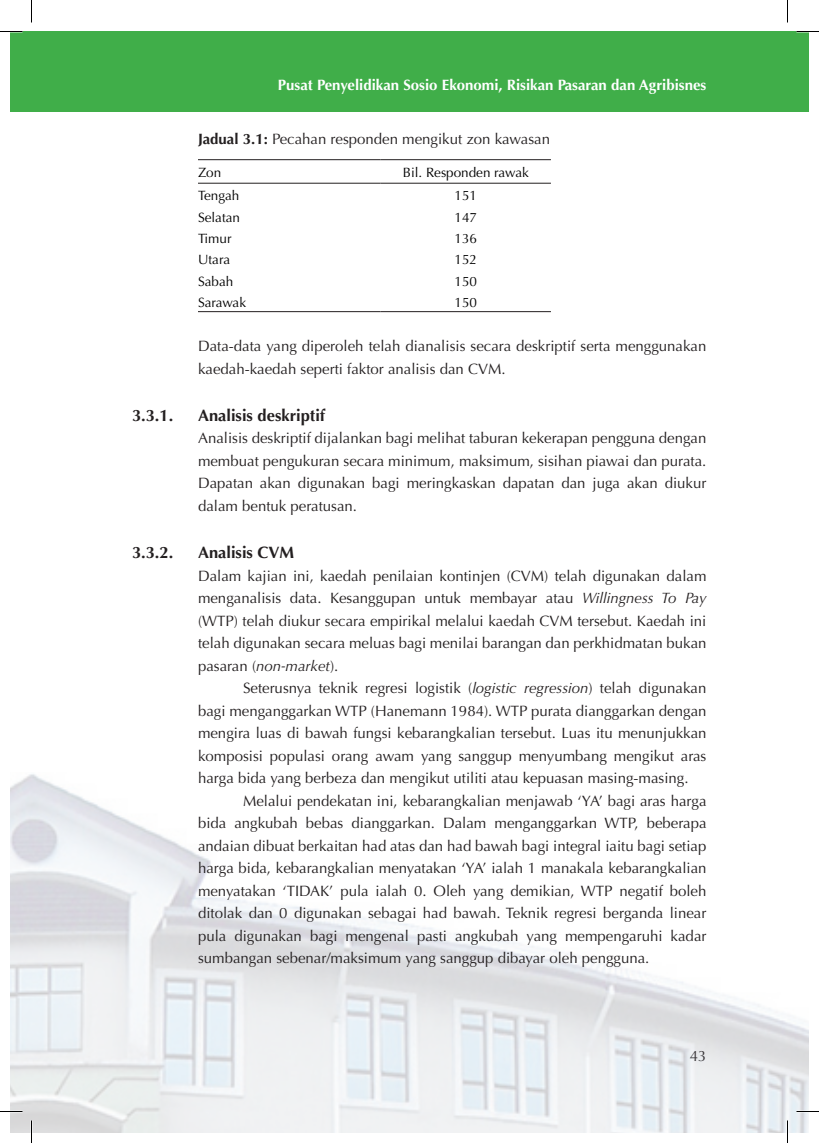
<style>
.page{position:relative;width:819px;height:1143px;background:#fff}
.page>*{position:absolute;margin:0;border:0;box-sizing:border-box;transform-origin:0 0}
.t1{font:700 16.5px "Optima";color:#231f20}
.t2{font:15px/22.5px "Optima";color:#231f20;text-align:justify}
.t3{font:700 15px "Optima";color:#fff}
.t4{font:13.5px "Optima";color:#000}
.s1{font-weight:700}
.s2{font-style:italic}
</style>
<div class="page">
<div style="left:10px;top:32px;width:799px;height:80px;background:#40ae49"></div>
<img style="left:10px;top:774px;width:799px;height:358px">
<hr style="left:198px;top:159px;width:183px;height:1px;background:#231f20">
<hr style="left:381px;top:159px;width:170px;height:1px;background:#231f20">
<hr style="left:198px;top:183px;width:183px;height:1px;background:#231f20">
<hr style="left:381px;top:183px;width:170px;height:1px;background:#231f20">
<hr style="left:198px;top:311px;width:183px;height:1px;background:#231f20">
<hr style="left:381px;top:311px;width:170px;height:1px;background:#231f20">
<svg style="left:0;top:31px;width:22px;height:1px"></svg>
<svg style="left:796px;top:31px;width:23px;height:1px"></svg>
<svg style="left:0;top:1111px;width:22px;height:1px"></svg>
<svg style="left:796px;top:1111px;width:23px;height:1px"></svg>
<svg style="left:31px;top:0;width:1px;height:22px"></svg>
<svg style="left:31px;top:1120px;width:1px;height:23px"></svg>
<svg style="left:787px;top:0;width:1px;height:22px"></svg>
<svg style="left:787px;top:1120px;width:1px;height:23px"></svg>
<p class="t3" style="left:278px;top:77px;width:430px">Pusat Penyelidikan Sosio Ekonomi, Risikan Pasaran dan Agribisnes</p>
<p class="t2" style="left:198px;top:128px;width:354px"><span class="s1">Jadual 3.1:</span> Pecahan responden mengikut zon kawasan</p>
<p class="t4" style="left:198px;top:164px;width:25px">Zon</p>
<p class="t4" style="left:403px;top:164px;width:128px">Bil. Responden rawak</p>
<p class="t4" style="left:198px;top:188px;width:43px">Tengah</p>
<p class="t4" style="left:455px;top:188px;width:24px">151</p>
<p class="t4" style="left:198px;top:209px;width:44px">Selatan</p>
<p class="t4" style="left:455px;top:209px;width:24px">147</p>
<p class="t4" style="left:198px;top:231px;width:35px">Timur</p>
<p class="t4" style="left:455px;top:231px;width:24px">136</p>
<p class="t4" style="left:198px;top:252px;width:34px">Utara</p>
<p class="t4" style="left:455px;top:252px;width:24px">152</p>
<p class="t4" style="left:198px;top:273px;width:37px">Sabah</p>
<p class="t4" style="left:455px;top:273px;width:24px">150</p>
<p class="t4" style="left:198px;top:295px;width:50px">Sarawak</p>
<p class="t4" style="left:455px;top:295px;width:24px">150</p>
<p class="t2" style="left:198px;top:335px;width:510px">Data-data yang diperoleh telah dianalisis secara deskriptif serta menggunakan kaedah-kaedah seperti faktor analisis dan CVM.</p>
<p class="t1" style="left:132px;top:406px;width:43px">3.3.1.</p>
<p class="t1" style="left:198px;top:406px;width:129px">Analisis deskriptif</p>
<p class="t2" style="left:198px;top:427px;width:510px">Analisis deskriptif dijalankan bagi melihat taburan kekerapan pengguna dengan membuat pengukuran secara minimum, maksimum, sisihan piawai dan purata.<br>Dapatan akan digunakan bagi meringkaskan dapatan dan juga akan diukur dalam bentuk peratusan.</p>
<p class="t1" style="left:132px;top:543px;width:43px">3.3.2.</p>
<p class="t1" style="left:198px;top:543px;width:98px">Analisis CVM</p>
<p class="t2" style="left:198px;top:564px;width:510px">Dalam kajian ini, kaedah penilaian kontinjen (CVM) telah digunakan dalam menganalisis data. Kesanggupan untuk membayar atau <span class="s2">Willingness To Pay </span>(WTP) telah diukur secara empirikal melalui kaedah CVM tersebut. Kaedah ini telah digunakan secara meluas bagi menilai barangan dan perkhidmatan bukan pasaran (<span class="s2">non-market</span>).</p>
<p class="t2" style="left:198px;top:677px;width:510px;text-indent:45px">Seterusnya teknik regresi logistik (<span class="s2">logistic regression</span>) telah digunakan bagi menganggarkan WTP (Hanemann 1984). WTP purata dianggarkan dengan mengira luas di bawah fungsi kebarangkalian tersebut. Luas itu menunjukkan komposisi populasi orang awam yang sanggup menyumbang mengikut aras harga bida yang berbeza dan mengikut utiliti atau kepuasan masing-masing.</p>
<p class="t2" style="left:198px;top:789px;width:510px;text-indent:45px">Melalui pendekatan ini, kebarangkalian menjawab ‘YA’ bagi aras harga bida angkubah bebas dianggarkan. Dalam menganggarkan WTP, beberapa andaian dibuat berkaitan had atas dan had bawah bagi integral iaitu bagi setiap harga bida, kebarangkalian menyatakan ‘YA’ ialah 1 manakala kebarangkalian menyatakan ‘TIDAK’ pula ialah 0. Oleh yang demikian, WTP negatif boleh ditolak dan 0 digunakan sebagai had bawah. Teknik regresi berganda linear pula digunakan bagi mengenal pasti angkubah yang mempengaruhi kadar sumbangan sebenar/maksimum yang sanggup dibayar oleh pengguna.</p>
<p class="t2" style="left:690px;top:1045px;width:18px">43</p>
</div>
